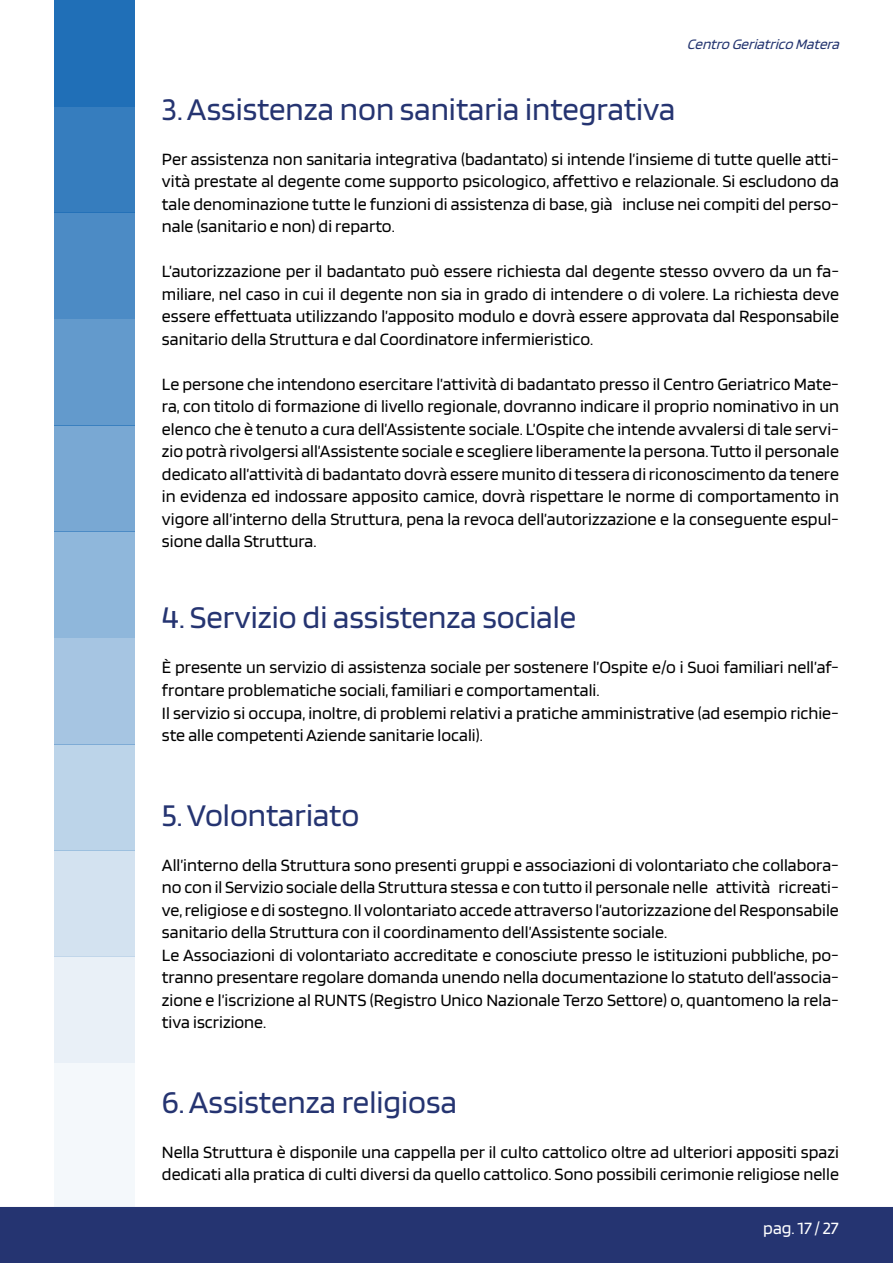
<style>
.page{position:relative;width:893px;height:1263px;background:#fff}
.page>*{position:absolute;margin:0;border:0;box-sizing:border-box;transform-origin:0 0}
.t1{font:33px "Blinker";color:#253471}
.t2{font:18px/22.5px "Blinker";color:#000;text-align:justify}
.t3{font:18px "Blinker";color:#fff}
.t4{font:italic 15px "Blinker";color:#243570}
</style>
<div class="page">
<div style="left:0;top:1207px;width:893px;height:56px;background:#253471"></div>
<div style="left:54px;top:106px;width:81px;height:107px;background:#367dbe"></div>
<div style="left:54px;top:0;width:81px;height:106px;background:#206fb7"></div>
<div style="left:54px;top:213px;width:81px;height:106px;background:#4c8bc5"></div>
<div style="left:54px;top:319px;width:81px;height:106px;background:#639acc"></div>
<div style="left:54px;top:425px;width:81px;height:106px;background:#79a8d3"></div>
<div style="left:54px;top:531px;width:81px;height:107px;background:#8fb7db"></div>
<div style="left:54px;top:638px;width:81px;height:106px;background:#a6c5e2"></div>
<div style="left:54px;top:744px;width:81px;height:106px;background:#bcd4e9"></div>
<div style="left:54px;top:850px;width:81px;height:107px;background:#d3e2f0"></div>
<div style="left:54px;top:957px;width:81px;height:106px;background:#e9f0f7"></div>
<div style="left:54px;top:1063px;width:81px;height:146px;background:#f4f8fb"></div>
<p class="t4" style="left:687px;top:37px;width:158px">Centro Geriatrico Matera</p>
<h1 class="t1" style="left:162px;top:92px;width:515px">3. Assistenza non sanitaria integrativa</h1>
<p class="t2" style="left:162px;top:148px;width:679px">Per assistenza non sanitaria integrativa (badantato) si intende l’insieme di tutte quelle atti&shy;vità prestate al degente come supporto psicologico, affettivo e relazionale. Si escludono da tale denominazione tutte le funzioni di assistenza di base, già incluse nei compiti del perso&shy;nale (sanitario e non) di reparto.</p>
<p class="t2" style="left:162px;top:261px;width:679px">L’autorizzazione per il badantato può essere richiesta dal degente stesso ovvero da un fa&shy;miliare, nel caso in cui il degente non sia in grado di intendere o di volere. La richiesta deve essere effettuata utilizzando l’apposito modulo e dovrà essere approvata dal Responsabile sanitario della Struttura e dal Coordinatore infermieristico.</p>
<p class="t2" style="left:162px;top:373px;width:679px">Le persone che intendono esercitare l’attività di badantato presso il Centro Geriatrico Mate&shy;ra, con titolo di formazione di livello regionale, dovranno indicare il proprio nominativo in un elenco che è tenuto a cura dell’Assistente sociale. L’Ospite che intende avvalersi di tale servi&shy;zio potrà rivolgersi all’Assistente sociale e scegliere liberamente la persona. Tutto il personale dedicato all’attività di badantato dovrà essere munito di tessera di riconoscimento da tenere in evidenza ed indossare apposito camice, dovrà rispettare le norme di comportamento in vigore all’interno della Struttura, pena la revoca dell’autorizzazione e la conseguente espul&shy;sione dalla Struttura.</p>
<h1 class="t1" style="left:162px;top:601px;width:416px">4. Servizio di assistenza sociale</h1>
<p class="t2" style="left:162px;top:657px;width:678px;text-align:left">È presente un servizio di assistenza sociale per sostenere l’Ospite e/o i Suoi familiari nell’af&shy;frontare problematiche sociali, familiari e comportamentali.<br>Il servizio si occupa, inoltre, di problemi relativi a pratiche amministrative (ad esempio richie&shy;ste alle competenti Aziende sanitarie locali).</p>
<h1 class="t1" style="left:162px;top:798px;width:199px">5. Volontariato</h1>
<p class="t2" style="left:162px;top:854px;width:679px;text-align:left">All’interno della Struttura sono presenti gruppi e associazioni di volontariato che collabora&shy;no con il Servizio sociale della Struttura stessa e con tutto il personale nelle attività ricreati&shy;ve, religiose e di sostegno. Il volontariato accede attraverso l’autorizzazione del Responsabile sanitario della Struttura con il coordinamento dell’Assistente sociale.<br>Le Associazioni di volontariato accreditate e conosciute presso le istituzioni pubbliche, po&shy;tranno presentare regolare domanda unendo nella documentazione lo statuto dell’associa&shy;zione e l’iscrizione al RUNTS (Registro Unico Nazionale Terzo Settore) o, quantomeno la rela&shy;tiva iscrizione.</p>
<h1 class="t1" style="left:162px;top:1085px;width:297px">6. Assistenza religiosa</h1>
<p class="t2" style="left:162px;top:1141px;width:679px">Nella Struttura è disponile una cappella per il culto cattolico oltre ad ulteriori appositi spazi dedicati alla pratica di culti diversi da quello cattolico. Sono possibili cerimonie religiose nelle</p>
<p class="t3" style="left:763px;top:1218px;width:77px">pag. 17 / 27</p>
</div>
